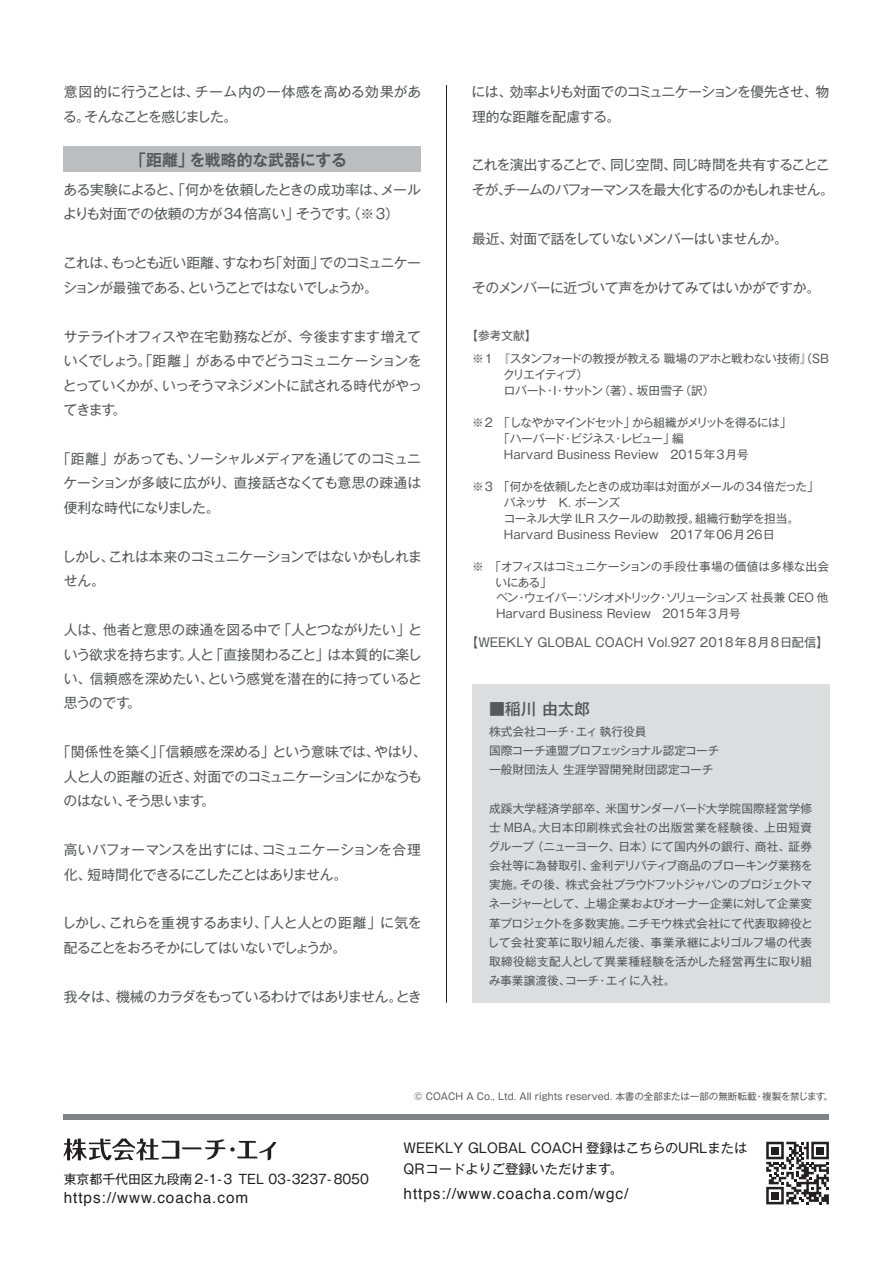
<style>
.page{position:relative;width:893px;height:1263px;background:#fff}
.page>*{position:absolute;margin:0;border:0;box-sizing:border-box;transform-origin:0 0}
.t1{font:700 15.9px "Gothic MB101 Pr 6 N De";letter-spacing:-.01em;color:#57585a}
.t2{font:500 15.9px "Gothic MB101 Pr 6 N";color:#57585a}
.t3{font:15.3px "Helvetica";letter-spacing:.06em;color:#231f20}
.t4{font:13.8px/24.5px "Gothic MB101 Pr 6 N";letter-spacing:-.045em;color:#57585a}
.t5{font:13.8px/24.5px "Gothic MB101 Pr 6 N";letter-spacing:-.025em;color:#57585a}
.t6{font:13.8px/24.5px "Gothic MB101 Pr 6 N";letter-spacing:-.07em;color:#57585a}
.t7{font:13.8px/24.5px "Gothic MB101 Pr 6 N";letter-spacing:-.015em;color:#57585a}
.t8{font:13.2px/20.4px "Gothic MB101 Pro";color:#231f20}
.t9{font:12.9px "Gothic MB101 Pr 6 N";color:#231f20}
.t10{font:12.15px "Gothic MB101 Pr 6 N";color:#57585a}
.t11{font:11.7px/19.2px "Gothic MB101 Pr 6 N";letter-spacing:-.01em;color:#57585a}
.t12{font:11.7px/23.4px "Gothic MB101 Pr 6 N";letter-spacing:-.03em;color:#57585a}
.t13{font:11.7px/15.9px "Gothic MB101 Pr 6 N";letter-spacing:-.11em;color:#57585a}
.t14{font:11.7px "Gothic MB101 Pr 6 N";letter-spacing:-.085em;color:#57585a}
.t15{font:11.7px "Gothic MB101 Pr 6 N";letter-spacing:-.075em;color:#57585a}
.t16{font:9.6px "Gothic MB101 Pr 6 N";color:#57585a}
.s1{color:#56575a}
</style>
<div class="page">
<div style="left:64px;top:147px;width:357px;height:25px;background:#bcbdc0"></div>
<div style="left:472px;top:684px;width:357px;height:319px;background:#dcdddf"></div>
<hr style="left:446px;top:85px;width:1px;height:918px;background:#231f20">
<svg style="left:766px;top:1142px;width:63px;height:62px"></svg>
<svg style="left:64px;top:1138px;width:212px;height:22px"></svg>
<div style="left:64px;top:1114px;width:765px;height:6px;background:#808285"></div>
<p class="t5" style="left:63px;top:79px;width:359px">意図的に行うことは、チーム内の一体感を高める効果がある。そんなことを感じました。</p>
<p class="t1" style="left:130px;top:146px;width:218px">「距離」を戦略的な武器にする</p>
<p class="t7" style="left:63px;top:177px;width:360px">ある実験によると、「何かを依頼したときの成功率は、メールよりも対面での依頼の方が34倍高い」そうで<span class="s1">す</span>。（※3）</p>
<p class="t4" style="left:63px;top:250px;width:360px">これは、もっとも近い距離、すなわち「対面」でのコミュニケーションが最強である、ということではないでしょうか。</p>
<p class="t4" style="left:63px;top:323px;width:361px;text-align:justify">サテライトオフィスや在宅勤務などが、今後ますます増えていくでしょう。「距離」がある中でどうコミュニケーションをとっていくかが、いっそうマネジメントに試される時代がやってきま<span class="s1">す</span>。</p>
<p class="t4" style="left:64px;top:445px;width:359px;text-align:justify;text-indent:-7px">「距離」があっても、ソーシャルメディアを通じてのコミュニケーションが多岐に広がり、直接話さなくても意思の疎通は便利な時代になりました。</p>
<p class="t4" style="left:62px;top:543px;width:361px">しかし、これは本来のコミュニケーションではないかもしれません。</p>
<p class="t4" style="left:64px;top:617px;width:360px;text-align:justify">人は、他者と意思の疎通を図る中で「人とつながりたい」という欲求を持ちま<span class="s1">す</span>。人と「直接関わること」は本質的に楽しい、信頼感を深めたい、という感覚を潜在的に持っていると思うので<span class="s1">す</span>。</p>
<p class="t4" style="left:64px;top:739px;width:364px;text-indent:-7px">「関係性を築く」「信頼感を深める」という意味では、やはり、人と人の距離の近さ、対面でのコミュニケーションにかなうものはない、そう思いま<span class="s1">す</span>。</p>
<p class="t4" style="left:64px;top:837px;width:359px">高いパフォーマンスを出すには、コミュニケーションを合理化、短時間化できるにこしたことはありません。</p>
<p class="t4" style="left:62px;top:910px;width:361px">しかし、これらを重視するあまり、「人と人との距離」に気を配ることをおろそかにしてはいないでしょうか。</p>
<p class="t4" style="left:64px;top:983px;width:359px">我々は、機械のカラダをもっているわけではありません。とき</p>
<p class="t4" style="left:472px;top:79px;width:359px">には、効率よりも対面でのコミュニケーションを優先させ、物理的な距離を配慮する。</p>
<p class="t6" style="left:471px;top:152px;width:364px">これを演出することで、同じ空間、同じ時間を共有することこそが、チームのパフォーマンスを最大化するのかもしれません。</p>
<p class="t4" style="left:472px;top:225px;width:317px">最近、対面で話をしていないメンバーはいませんか。</p>
<p class="t5" style="left:472px;top:274px;width:350px">そのメンバーに近づいて声をかけてみてはいかがですか。</p>
<p class="t12" style="left:472px;top:323px;width:359px;text-indent:-6px">【参考文献】<br>※1 『スタンフォードの教授が教える 職場のアホと戦わない技術』（SB</p>
<p class="t13" style="left:503px;top:366px;width:213px">クリエイティブ）<br>ロバート・I・サットン（著）、坂田雪子（訳）</p>
<p class="t14" style="left:472px;top:413px;width:321px">※ 2 「しなやかマインドセット」から組織がメリットを得るには」</p>
<p class="t15" style="left:498px;top:429px;width:199px">「ハーバード・ビジネス・レビュー」編　</p>
<p class="t11" style="left:504px;top:444px;width:246px">Harvard Business Review　2015年3月号</p>
<p class="t11" style="left:504px;top:478px;width:316px;line-height:15.9px;text-indent:-32px">※3 「何かを依頼したときの成功率は対面がメールの34倍だった」バネッサ　K. ボーンズ<br>コーネル大学 ILR スクールの助教授。組織行動学を担当。<br>Harvard Business Review　2017年06月26日</p>
<p class="t11" style="left:495px;top:557px;width:335px;line-height:15.9px;text-indent:-23px">※　「オフィスはコミュニケーションの手段仕事場の価値は多様な出会いにある」<br>ベン・ウェイバー：ソシオメトリック・ソリューションズ 社長兼 CEO 他<br>Harvard Business Review　2015年3月号</p>
<p class="t10" style="left:466px;top:632px;width:364px">【WEEKLY GLOBAL COACH Vol.927 2018年8月8日配信】</p>
<p class="t2" style="left:489px;top:696px;width:102px">■稲川 由太郎</p>
<p class="t11" style="left:489px;top:721px;width:232px">株式会社コーチ・エィ 執行役員<br>国際コーチ連盟プロフェッショナル認定コーチ一般財団法人 生涯学習開発財団認定コーチ</p>
<p class="t11" style="left:488px;top:798px;width:327px;text-align:justify">成蹊大学経済学部卒、米国サンダーバード大学院国際経営学修士 MBA。大日本印刷株式会社の出版営業を経験後、上田短資グループ（ニューヨーク、日本）にて国内外の銀行、商社、証券会社等に為替取引、金利デリバティブ商品のブローキング業務を実施。その後、株式会社プラウドフットジャパンのプロジェクトマネージャーとして、上場企業およびオーナー企業に対して企業変革プロジェクトを多数実施。ニチモウ株式会社にて代表取締役として会社変革に取り組んだ後、事業承継によりゴルフ場の代表取締役総支配人として異業種経験を活かした経営再生に取り組み事業譲渡後、コーチ・エィに入社。</p>
<p class="t9" style="left:64px;top:1168px;width:307px">東京都千代田区九段南 2-1-3 TEL 03-3237- 8050</p>
<p class="t3" style="left:64px;top:1186px;width:186px">https://www.coacha.com</p>
<p class="t16" style="left:414px;top:1088px;width:421px">© COACH A Co., Ltd. All rights reserved. 本書の全部または一部の無断転載・複製を禁じま<span class="s1">す</span>。</p>
<p class="t8" style="left:404px;top:1136px;width:345px">WEEKLY GLOBAL COACH 登録はこちらのURLまたは<br>QRコードよりご登録いただけます。</p>
<p class="t3" style="left:404px;top:1181px;width:226px">https://www.coacha.com/wgc/</p>
</div>
